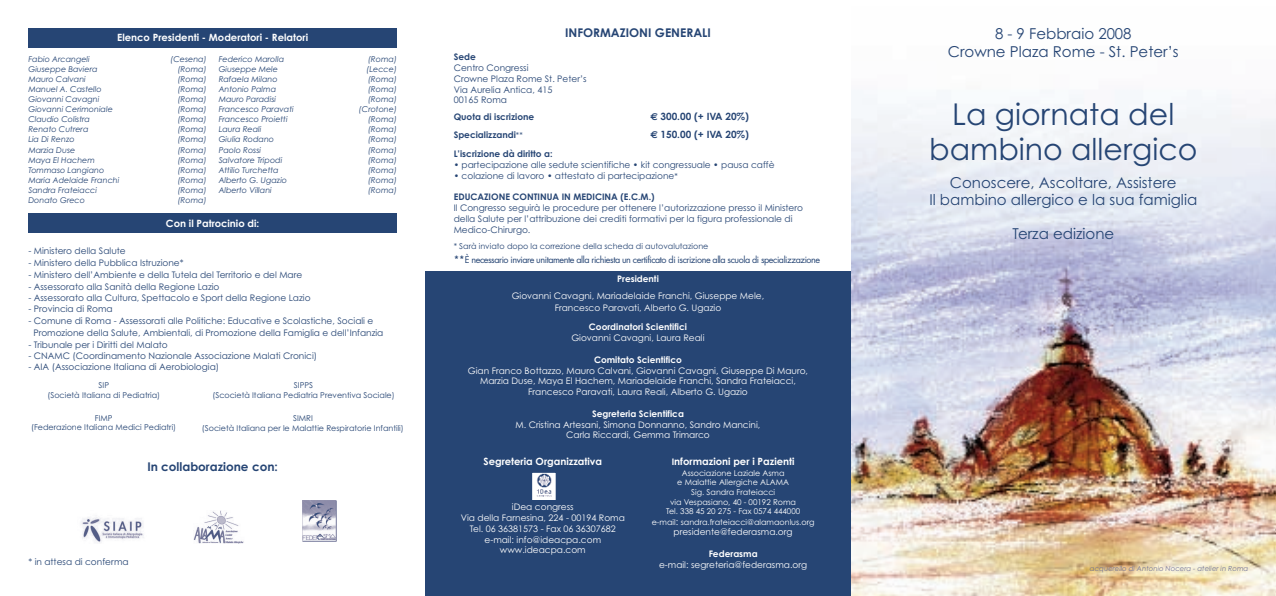
<style>
.page{position:relative;width:1276px;height:596px;background:#fff}
.page>*{position:absolute;margin:0;border:0;box-sizing:border-box;transform-origin:0 0}
.t1{font:30px/35px "Century Gothic";color:#264574;text-align:center}
.t2{font:15px/18px "Century Gothic";color:#264574;text-align:center}
.t3{font:700 12px "Century Gothic";color:#264574}
.t4{font:700 10px "Century Gothic";color:#fff}
.t5{font:700 10px "Century Gothic";color:#264574}
.t6{font:9px/10.8px "Century Gothic";color:#264574}
.t7{font:9px/10.8px "Century Gothic";color:#fff;text-align:center}
.t8{font:700 9px "Century Gothic";color:#264574}
.t9{font:9px "Futura";letter-spacing:-.05em;color:#264574}
.t10{font:700 9px "Century Gothic";color:#fff}
.t11{font:italic 8px "Century Gothic";color:#264574}
.t12{font:8px/9.6px "Century Gothic";color:#264574;text-align:center}
.t13{font:8px/9.7px "Century Gothic";color:#fff;text-align:center}
.t14{font:italic 7px "Century Gothic";color:#727498}
.s1{font-family:"Euro Sans"}
.s2{font-weight:400;font-size:8px}
.s3{font-size:8px}
.s4{font-weight:500}
.s5{font-size:9px}
</style>
<div class="page">
<div style="left:425px;top:270px;width:426px;height:325px;background:#264574"></div>
<img style="left:851px;top:98px;width:425px;height:497px">
<img style="left:81px;top:517px;width:63px;height:26px">
<img style="left:193px;top:510px;width:51px;height:33px">
<img style="left:302px;top:500px;width:35px;height:41px">
<img style="left:533px;top:473px;width:22px;height:26px">
<div style="left:531px;top:471px;width:26px;height:30px;border:1px solid #264574"></div>
<div style="left:28px;top:28px;width:369px;height:20px;background:#264574"></div>
<div style="left:28px;top:213px;width:369px;height:20px;background:#264574"></div>
<p class="t4" style="left:117px;top:34px;width:192px">Elenco Presidenti - Moderatori - Relatori</p>
<p class="t11" style="left:28px;top:57px;width:63px">Fabio Arcangeli</p>
<p class="t11" style="left:170px;top:57px;width:38px">(Cesena)</p>
<p class="t11" style="left:28px;top:67px;width:71px">Giuseppe Baviera</p>
<p class="t11" style="left:178px;top:67px;width:30px">(Roma)</p>
<p class="t11" style="left:28px;top:77px;width:59px">Mauro Calvani</p>
<p class="t11" style="left:178px;top:77px;width:30px">(Roma)</p>
<p class="t11" style="left:28px;top:87px;width:75px">Manuel A. Castello</p>
<p class="t11" style="left:178px;top:87px;width:30px">(Roma)</p>
<p class="t11" style="left:28px;top:97px;width:73px">Giovanni Cavagni</p>
<p class="t11" style="left:178px;top:97px;width:30px">(Roma)</p>
<p class="t11" style="left:28px;top:107px;width:86px">Giovanni Cerimoniale</p>
<p class="t11" style="left:178px;top:107px;width:30px">(Roma)</p>
<p class="t11" style="left:28px;top:117px;width:63px">Claudio Colistra</p>
<p class="t11" style="left:178px;top:117px;width:30px">(Roma)</p>
<p class="t11" style="left:28px;top:127px;width:62px">Renato Cutrera</p>
<p class="t11" style="left:178px;top:127px;width:30px">(Roma)</p>
<p class="t11" style="left:28px;top:137px;width:48px">Lia Di Renzo</p>
<p class="t11" style="left:178px;top:137px;width:30px">(Roma)</p>
<p class="t11" style="left:28px;top:147px;width:49px">Marzia Duse</p>
<p class="t11" style="left:178px;top:147px;width:30px">(Roma)</p>
<p class="t11" style="left:28px;top:157px;width:68px">Maya El Hachem</p>
<p class="t11" style="left:178px;top:157px;width:30px">(Roma)</p>
<p class="t11" style="left:28px;top:167px;width:77px">Tommaso Langiano</p>
<p class="t11" style="left:178px;top:167px;width:30px">(Roma)</p>
<p class="t11" style="left:28px;top:177px;width:92px">Maria Adelaide Franchi</p>
<p class="t11" style="left:178px;top:177px;width:30px">(Roma)</p>
<p class="t11" style="left:28px;top:187px;width:70px">Sandra Frateiacci</p>
<p class="t11" style="left:178px;top:187px;width:30px">(Roma)</p>
<p class="t11" style="left:28px;top:197px;width:58px">Donato Greco</p>
<p class="t11" style="left:178px;top:197px;width:30px">(Roma)</p>
<p class="t11" style="left:219px;top:57px;width:67px">Federico Marolla</p>
<p class="t11" style="left:368px;top:57px;width:30px">(Roma)</p>
<p class="t11" style="left:219px;top:67px;width:61px">Giuseppe Mele</p>
<p class="t11" style="left:366px;top:67px;width:32px">(Lecce)</p>
<p class="t11" style="left:219px;top:77px;width:60px">Rafaela Milano</p>
<p class="t11" style="left:368px;top:77px;width:30px">(Roma)</p>
<p class="t11" style="left:219px;top:87px;width:59px">Antonio Palma</p>
<p class="t11" style="left:368px;top:87px;width:30px">(Roma)</p>
<p class="t11" style="left:219px;top:97px;width:59px">Mauro Paradisi</p>
<p class="t11" style="left:368px;top:97px;width:30px">(Roma)</p>
<p class="t11" style="left:219px;top:107px;width:77px">Francesco Paravati</p>
<p class="t11" style="left:359px;top:107px;width:40px">(Crotone)</p>
<p class="t11" style="left:219px;top:117px;width:70px">Francesco Proietti</p>
<p class="t11" style="left:368px;top:117px;width:30px">(Roma)</p>
<p class="t11" style="left:219px;top:127px;width:44px">Laura Reali</p>
<p class="t11" style="left:368px;top:127px;width:30px">(Roma)</p>
<p class="t11" style="left:219px;top:137px;width:57px">Giulia Rodano</p>
<p class="t11" style="left:368px;top:137px;width:30px">(Roma)</p>
<p class="t11" style="left:219px;top:147px;width:44px">Paolo Rossi</p>
<p class="t11" style="left:368px;top:147px;width:30px">(Roma)</p>
<p class="t11" style="left:219px;top:157px;width:65px">Salvatore Tripodi</p>
<p class="t11" style="left:368px;top:157px;width:30px">(Roma)</p>
<p class="t11" style="left:219px;top:167px;width:61px">Attilio Turchetta</p>
<p class="t11" style="left:368px;top:167px;width:30px">(Roma)</p>
<p class="t11" style="left:219px;top:177px;width:70px">Alberto G. Ugazio</p>
<p class="t11" style="left:368px;top:177px;width:30px">(Roma)</p>
<p class="t11" style="left:219px;top:187px;width:55px">Alberto Villani</p>
<p class="t11" style="left:368px;top:187px;width:30px">(Roma)</p>
<p class="t4" style="left:166px;top:219px;width:95px">Con il Patrocinio di:</p>
<p class="t6" style="left:28px;top:246px;width:99px">- Ministero della Salute</p>
<p class="t6" style="left:28px;top:258px;width:157px">- Ministero della Pubblica Istruzione*</p>
<p class="t6" style="left:28px;top:270px;width:275px">- Ministero dell’Ambiente e della Tutela del Territorio e del Mare</p>
<p class="t6" style="left:28px;top:282px;width:193px">- Assessorato alla Sanità della Regione Lazio</p>
<p class="t6" style="left:28px;top:293px;width:284px">- Assessorato alla Cultura, Spettacolo e Sport della Regione Lazio</p>
<p class="t6" style="left:28px;top:304px;width:86px">- Provincia di Roma</p>
<p class="t6" style="left:33px;top:315px;width:352px;line-height:12px;text-indent:-5px">- Comune di Roma - Assessorati alle Politiche: Educative e Scolastiche, Sociali e<br>Promozione della Salute, Ambientali, di Promozione della Famiglia e dell’Infanzia</p>
<p class="t6" style="left:28px;top:340px;width:141px">- Tribunale per i Diritti del Malato</p>
<p class="t6" style="left:28px;top:351px;width:290px">- CNAMC (Coordinamento Nazionale Associazione Malati Cronici)</p>
<p class="t6" style="left:28px;top:362px;width:192px">- AIA (Associazione Italiana di Aerobiologia)</p>
<p class="t12" style="left:47px;top:381px;width:114px">SIP<br>(Società Italiana di Pediatria)</p>
<p class="t12" style="left:31px;top:413px;width:147px">FIMP<br>(Federazione Italiana Medici Pediatri)</p>
<p class="t12" style="left:202px;top:414px;width:203px">SIMRI<br>(Società Italiana per le Malattie Respiratorie Infantili)</p>
<p class="t12" style="left:212px;top:381px;width:184px">SIPPS<br>(Scocietà Italiana Pediatria Preventiva Sociale)</p>
<h3 class="t3" style="left:565px;top:29px;width:147px">INFORMAZIONI GENERALI</h3>
<p class="t8" style="left:454px;top:54px;width:24px">Sede</p>
<p class="t6" style="left:454px;top:63px;width:135px">Centro Congressi<br>Crowne Plaza Rome St. Peter’s<br>Via Aurelia Antica, 415<br>00165 Roma</p>
<p class="t8" style="left:454px;top:114px;width:82px">Quota di iscrizione</p>
<p class="t5" style="left:650px;top:113px;width:100px"><span class="s1">€</span> 300.00 (+ IVA 20%)</p>
<p class="t8" style="left:454px;top:131px;width:71px">Specializzandi<span class="s2">**</span></p>
<p class="t5" style="left:650px;top:130px;width:100px"><span class="s1">€</span> 150.00 (+ IVA 20%)</p>
<p class="t8" style="left:454px;top:151px;width:100px">L’iscrizione dà diritto a:</p>
<p class="t6" style="left:454px;top:160px;width:322px">• partecipazione alle sedute scientifiche • kit congressuale • pausa caffè</p>
<p class="t6" style="left:454px;top:171px;width:226px">• colazione di lavoro • attestato di partecipazione<span class="s3">*</span></p>
<p class="t8" style="left:454px;top:194px;width:202px">EDUCAZIONE CONTINUA IN MEDICINA (E.C.M.)</p>
<p class="t6" style="left:454px;top:203px;width:351px">Il Congresso seguirà le procedure per ottenere l’autorizzazione presso il Ministero della Salute per l’attribuzione dei crediti formativi per la figura professionale di<br>Medico-Chirurgo.</p>
<p class="t12" style="left:454px;top:242px;width:256px">* Sarà inviato dopo la correzione della scheda di autovalutazione</p>
<p class="t9" style="left:454px;top:255px;width:368px"><span class="s4">**</span>È necessario inviare unitamente alla richiesta un certificato di iscrizione alla scuola di specializzazione</p>
<p class="t10" style="left:617px;top:275px;width:43px">Presidenti</p>
<p class="t7" style="left:512px;top:290px;width:254px;line-height:12px">Giovanni Cavagni, Mariadelaide Franchi, Giuseppe Mele,<br>Francesco Paravati, Alberto G. Ugazio</p>
<p class="t10" style="left:589px;top:323px;width:100px">Coordinatori Scientifici</p>
<p class="t7" style="left:571px;top:333px;width:135px">Giovanni Cavagni, Laura Reali</p>
<p class="t10" style="left:594px;top:356px;width:89px">Comitato Scientifico</p>
<p class="t7" style="left:468px;top:365px;width:342px">Gian Franco Bottazzo, Mauro Calvani, Giovanni Cavagni, Giuseppe Di Mauro,<br>Marzia Duse, Maya El Hachem, Mariadelaide Franchi, Sandra Frateiacci,<br>Francesco Paravati, Laura Reali, Alberto G. Ugazio</p>
<p class="t10" style="left:592px;top:410px;width:93px">Segreteria Scientifica</p>
<p class="t7" style="left:515px;top:419px;width:246px">M. Cristina Artesani, Simona Donnanno, Sandro Mancini,<br>Carla Riccardi, Gemma Trimarco</p>
<p class="t6" style="left:28px;top:557px;width:102px">* in attesa di conferma</p>
<h3 class="t3" style="left:147px;top:462px;width:132px">In collaborazione con:</h3>
<p class="t4" style="left:483px;top:458px;width:120px">Segreteria Organizzativa</p>
<p class="t7" style="left:461px;top:502px;width:166px">iDea congress<br>Via della Farnesina, 224 - 00194 Roma<br>Tel. 06 36381573 - Fax 06 36307682 e-mail: info@ideacpa.com www.ideacpa.com</p>
<p class="t4" style="left:672px;top:458px;width:124px"><span class="s5">I</span>nformazioni per i Pazienti</p>
<p class="t13" style="left:652px;top:468px;width:164px">Associazione Laziale Asma<br>e Malattie Allergiche ALAMA<br>Sig. Sandra Frateiacci<br>via Vespasiano, 40 - 00192 Roma<br>Tel. 338 45 20 275 - Fax 0574 444000 e-mail<span class="s5">:</span> sandra.frateiacci@alamaonlus.org</p>
<p class="t7" style="left:673px;top:527px;width:120px">presidente@federasma.org</p>
<p class="t10" style="left:708px;top:550px;width:50px">Federasma</p>
<p class="t7" style="left:659px;top:559px;width:150px">e-mail: segreteria@federasma.org</p>
<h2 class="t2" style="left:948px;top:26px;width:232px">8 - 9 Febbraio 2008<br>Crowne Plaza Rome - St. Peter’s</h2>
<h1 class="t1" style="left:929px;top:99px;width:270px">La giornata del bambino allergico</h1>
<h2 class="t2" style="left:929px;top:175px;width:269px;line-height:17px">Conoscere, Ascoltare, Assistere<br>Il bambino allergico e la sua famiglia</h2>
<h2 class="t2" style="left:1012px;top:225px;width:103px">Terza edizione</h2>
<p class="t14" style="left:1090px;top:566px;width:160px">acquerello di Antonio Nocera - atelier in Roma</p>
</div>
